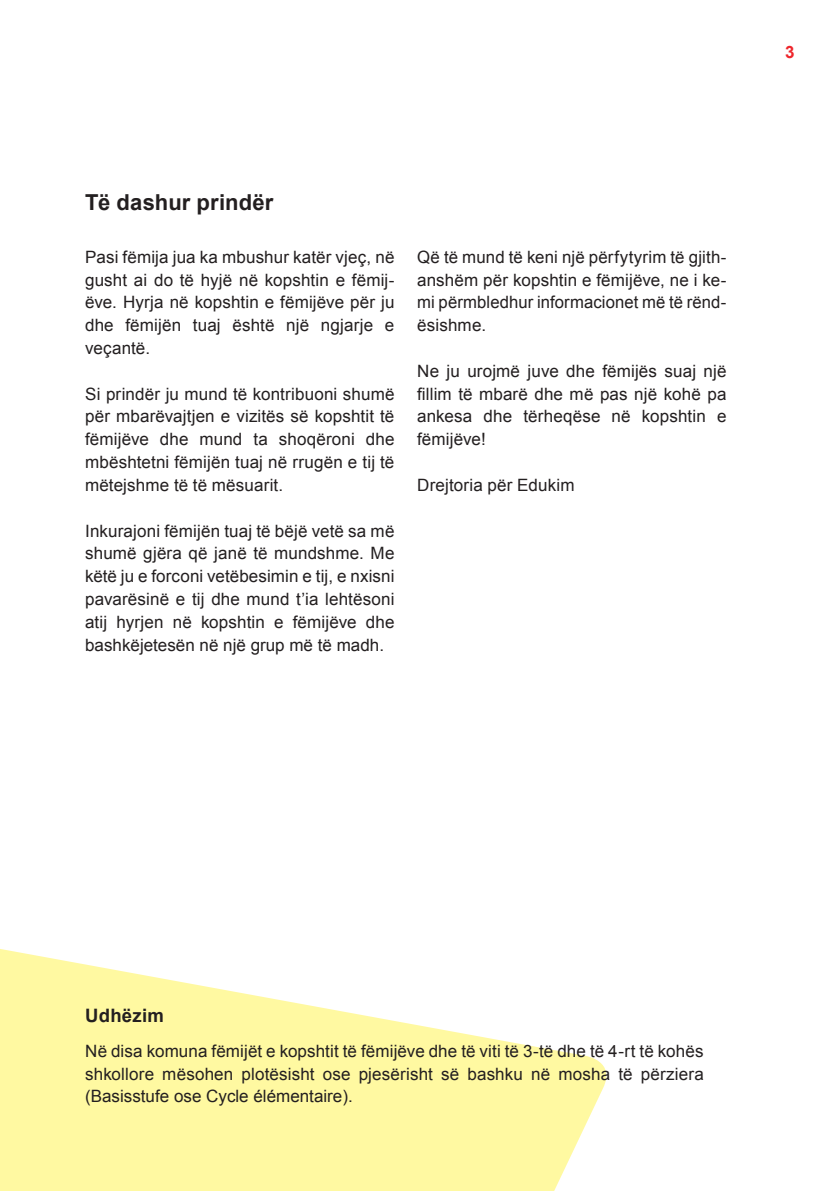
<style>
.page{position:relative;width:840px;height:1191px;background:#fff}
.page>*{position:absolute;margin:0;border:0;box-sizing:border-box;transform-origin:0 0}
.t1{font:700 22px "Arial";letter-spacing:.005em;color:#231f20}
.t2{font:700 18.4px "Arial";letter-spacing:.015em;color:#231f20}
.t3{font:17px/22.8px "Arial";letter-spacing:.005em;color:#231f20;text-align:justify}
.t4{font:700 17px "Arial";color:#ee262c}
</style>
<div class="page">
<svg style="left:0;top:949px;width:607px;height:242px"></svg>
<p class="t1" style="left:85px;top:188px;width:190px">Të dashur prindër</p>
<p class="t3" style="left:85px;top:246px;width:311px">Pasi fëmija jua ka mbushur katër vjeç, në gusht ai do të hyjë në kopshtin e fëmij&shy;ëve. Hyrja në kopshtin e fëmijëve për ju dhe fëmijën tuaj është një ngjarje e veçantë.</p>
<p class="t3" style="left:85px;top:382px;width:311px">Si prindër ju mund të kontribuoni shumë për mbarëvajtjen e vizitës së kopshtit të fëmijëve dhe mund ta shoqëroni dhe mbështetni fëmijën tuaj në rrugën e tij të mëtejshme të të mësuarit.</p>
<p class="t3" style="left:85px;top:519px;width:311px">Inkurajoni fëmijën tuaj të bëjë vetë sa më shumë gjëra që janë të mundshme. Me këtë ju e forconi vetëbesimin e tij, e nxisni pavarësinë e tij dhe mund t’ia lehtësoni atij hyrjen në kopshtin e fëmijëve dhe bashkëjetesën në një grup më të madh.</p>
<p class="t3" style="left:417px;top:246px;width:310px">Që të mund të keni një përfytyrim të gjith&shy;anshëm për kopshtin e fëmijëve, ne i ke&shy;mi përmbledhur informacionet më të rënd&shy;ësishme.</p>
<p class="t3" style="left:417px;top:360px;width:310px">Ne ju urojmë juve dhe fëmijës suaj një fillim të mbarë dhe më pas një kohë pa ankesa dhe tërheqëse në kopshtin e fëmijëve!</p>
<p class="t3" style="left:417px;top:474px;width:159px">Drejtoria për Edukim</p>
<p class="t4" style="left:784px;top:40px;width:11px">3</p>
<p class="t2" style="left:85px;top:1003px;width:80px">Udhëzim</p>
<p class="t3" style="left:85px;top:1039px;width:620px">Në disa komuna fëmijët e kopshtit të fëmijëve dhe të viti të 3-të dhe të 4-rt të kohës shkollore mësohen plotësisht ose pjesërisht së bashku në mosha të përziera (Basisstufe ose Cycle élémentaire).</p>
</div>
